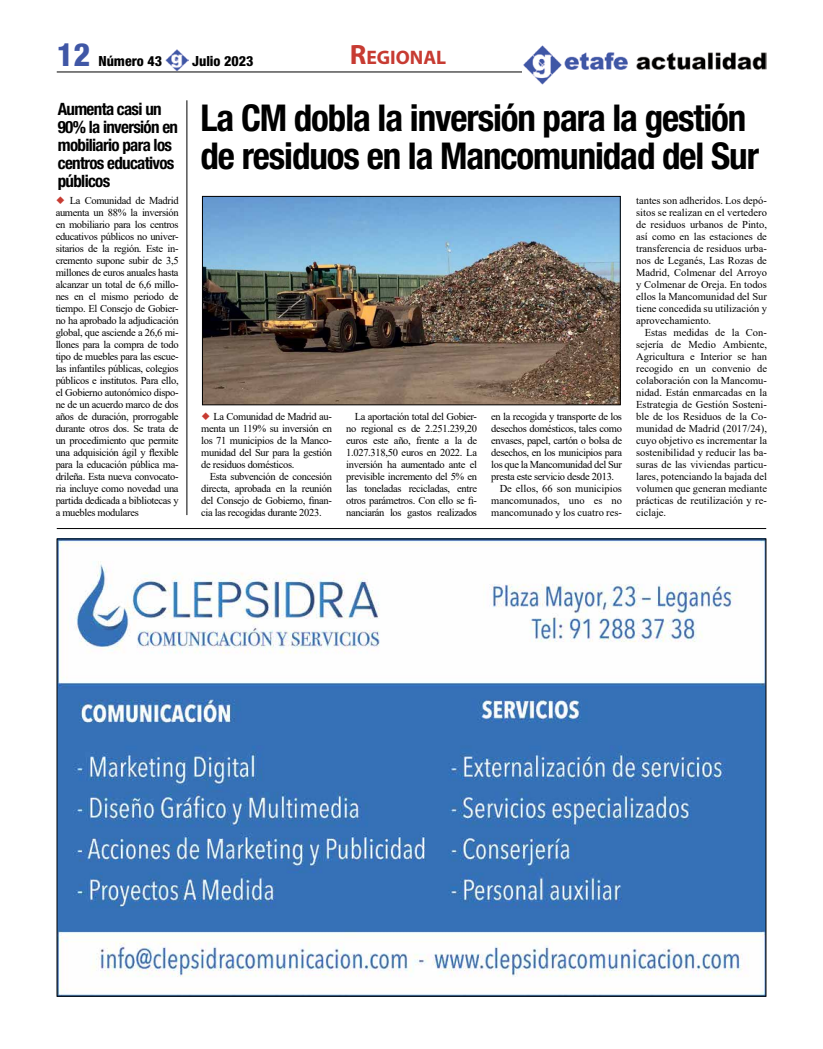
<style>
.page{position:relative;width:823px;height:1049px;background:#fff}
.page>*{position:absolute;margin:0;border:0;box-sizing:border-box;transform-origin:0 0}
.t1{font:700 condensed 37px/38px "Helvetica Neue";letter-spacing:-.03em;color:#000}
.t2{font:800 condensed 32px "Helvetica Neue";color:#4057a6}
.t3{font:700 19.6px "Myriad Pro";color:#c73b32}
.t4{font:700 condensed 17px/18px "Helvetica Neue";letter-spacing:-.04em;color:#000}
.t5{font:800 condensed 14px "Helvetica Neue";color:#000}
.t6{font:10.5px/12px "Times New Roman";letter-spacing:-.03em;color:#000;text-align:justify}
.t7{font:10.5px "Times New Roman";color:#000}
.s1{font-size:28px}
</style>
<div class="page">
<img style="left:166px;top:49px;width:22px;height:22px">
<hr style="left:57px;top:72px;width:708px;height:1px;background:#000">
<img style="left:521px;top:45px;width:244px;height:40px">
<hr style="left:57px;top:528px;width:708px;height:1px;background:#000">
<img style="left:204px;top:198px;width:414px;height:205px">
<div style="left:202px;top:196px;width:418px;height:209px;border:1px solid #000"></div>
<hr style="left:186px;top:100px;width:1px;height:415px;background:#000">
<img style="left:59px;top:541px;width:704px;height:453px">
<h2 class="t2" style="left:57px;top:34px;width:35px">12</h2>
<h3 class="t5" style="left:98px;top:52px;width:65px">Número 43</h3>
<h3 class="t5" style="left:192px;top:52px;width:63px">Julio 2023</h3>
<h3 class="t3" style="left:349px;top:45px;width:98px"><span class="s1">R</span>EGIONAL</h3>
<h3 class="t4" style="left:58px;top:100px;width:122px">Aumenta casi un<br>90% la inversión en mobiliario para los centros educativos públicos</h3>
<p class="t6" style="left:56px;top:194px;width:124px;text-indent:14px">La Comunidad de Madrid aumenta un 88% la inversión en mobiliario para los centros educativos públicos no univer&shy;sitarios de la región. Este in&shy;cremento supone subir de 3,5 millones de euros anuales hasta alcanzar un total de 6,6 millo&shy;nes en el mismo periodo de tiempo. El Consejo de Gobier&shy;no ha aprobado la adjudicación global, que asciende a 26,6 mi&shy;llones para la compra de todo tipo de muebles para las escue&shy;las infantiles públicas, colegios públicos e institutos. Para ello, el Gobierno autonómico dispo&shy;ne de un acuerdo marco de dos años de duración, prorrogable durante otros dos. Se trata de un procedimiento que permite una adquisición ágil y flexible para la educación pública ma&shy;drileña. Esta nueva convocato&shy;ria incluye como novedad una partida dedicada a bibliotecas y a muebles modulares</p>
<h1 class="t1" style="left:200px;top:98px;width:559px">La CM dobla la inversión para la gestión de residuos en la Mancomunidad del Sur</h1>
<p class="t6" style="left:201px;top:410px;width:132px;text-indent:12px">La Comunidad de Madrid au&shy;menta un 119% su inversión en los 71 municipios de la Manco&shy;munidad del Sur para la gestión de residuos domésticos.</p>
<p class="t6" style="left:201px;top:470px;width:132px;text-indent:9px">Esta subvención de concesión directa, aprobada en la reunión del Consejo de Gobierno, finan&shy;cia las recogidas durante 2023.</p>
<p class="t6" style="left:346px;top:410px;width:132px;text-indent:9px">La aportación total del Gobier&shy;no regional es de 2.251.239,20 euros este año, frente a la de 1.027.318,50 euros en 2022. La inversión ha aumentado ante el previsible incremento del 5% en las toneladas recicladas, entre otros parámetros. Con ello se fi&shy;nanciarán los gastos realizados</p>
<p class="t6" style="left:491px;top:410px;width:132px">en la recogida y transporte de los</p>
<p class="t6" style="left:491px;top:422px;width:132px">desechos domésticos, tales como</p>
<p class="t6" style="left:491px;top:434px;width:132px">envases, papel, cartón o bolsa de</p>
<p class="t6" style="left:491px;top:446px;width:132px">desechos, en los municipios para</p>
<p class="t6" style="left:491px;top:458px;width:132px">los que la Mancomunidad del Sur</p>
<p class="t6" style="left:491px;top:470px;width:124px">presta este servicio desde 2013.</p>
<p class="t7" style="left:499px;top:481px;width:124px">De ellos, 66 son municipios</p>
<p class="t7" style="left:491px;top:493px;width:132px">mancomunados, uno es no</p>
<p class="t7" style="left:491px;top:505px;width:132px">mancomunado y los cuatro res-</p>
<p class="t6" style="left:635px;top:194px;width:132px">tantes son adheridos. Los depó&shy;sitos se realizan en el vertedero de residuos urbanos de Pinto, así como en las estaciones de transferencia de residuos urba&shy;nos de Leganés, Las Rozas de Madrid, Colmenar del Arroyo y Colmenar de Oreja. En todos ellos la Mancomunidad del Sur tiene concedida su utilización y aprovechamiento.</p>
<p class="t6" style="left:635px;top:326px;width:132px;text-indent:9px">Estas medidas de la Con&shy;sejería de Medio Ambiente, Agricultura e Interior se han recogido en un convenio de colaboración con la Mancomu&shy;nidad. Están enmarcadas en la Estrategia de Gestión Sosteni&shy;ble de los Residuos de la Co&shy;munidad de Madrid (2017/24), cuyo objetivo es incrementar la sostenibilidad y reducir las ba&shy;suras de las viviendas particu&shy;lares, potenciando la bajada del volumen que generan mediante prácticas de reutilización y re&shy;ciclaje.</p>
</div>
